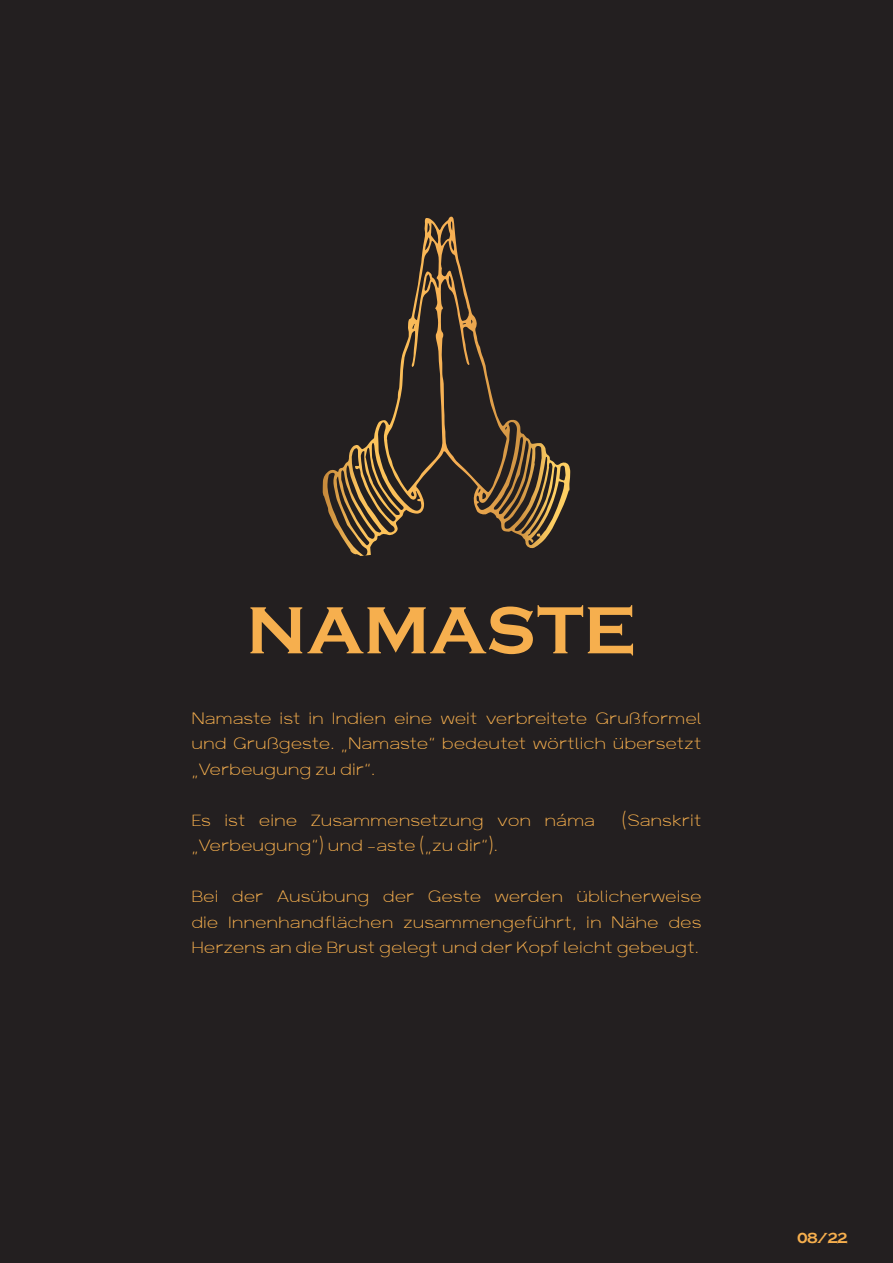
<style>
.page{position:relative;width:893px;height:1263px;background:#231f20}
.page>*{position:absolute;margin:0;border:0;box-sizing:border-box;transform-origin:0 0}
.t1{font:700 69px "Copperplate Gothic";color:#f6af4e}
.t2{font:100 19.5px/25.5px "Breul Grotesk A";color:#f6af4e;text-align:justify}
.t3{font:700 15px "Copperplate Gothic";color:#f6af4e}
</style>
<div class="page">
<svg style="left:323px;top:218px;width:167px;height:338px;background:#3b3026"></svg>
<p class="t1" style="left:246px;top:592px;width:391px">NAMASTE</p>
<p class="t2" style="left:191px;top:705px;width:512px">Namaste ist in Indien eine weit verbreitete Grußformel und Grußgeste. „Namaste“ bedeutet wörtlich übersetzt „Verbeugung zu dir“.</p>
<p class="t2" style="left:191px;top:807px;width:405px">Es ist eine Zusammensetzung von náma</p>
<p class="t2" style="left:622px;top:807px;width:82px">(Sanskrit</p>
<p class="t2" style="left:191px;top:832px;width:308px">„Verbeugung“) und -aste („zu dir“).</p>
<p class="t2" style="left:191px;top:883px;width:512px">Bei der Ausübung der Geste werden üblicherweise die Innenhandflächen zusammengeführt, in Nähe des Herzens an die Brust gelegt und der Kopf leicht gebeugt.</p>
<p class="t3" style="left:797px;top:1229px;width:52px">08/22</p>
</div>
